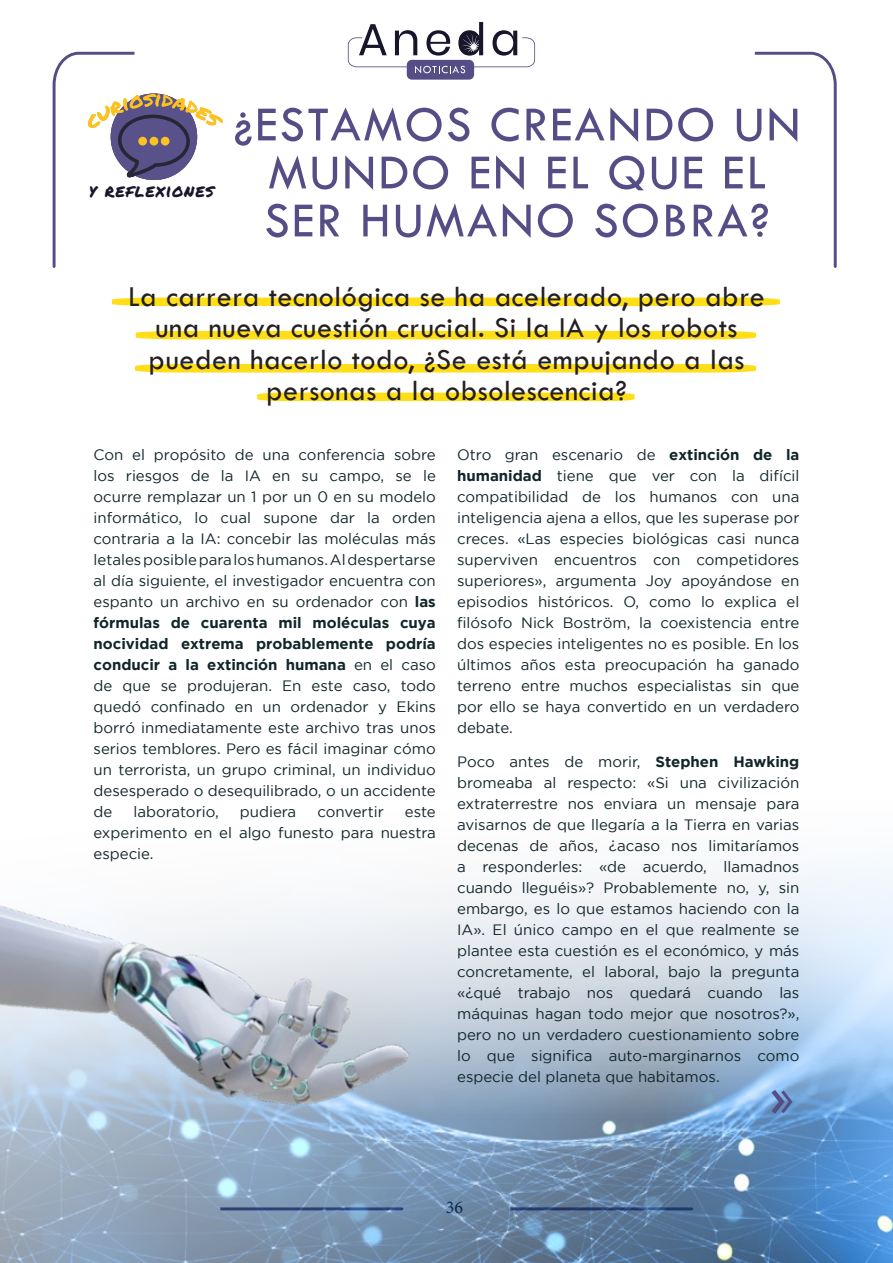
<style>
.page{position:relative;width:893px;height:1263px;background:#fff}
.page>*{position:absolute;margin:0;border:0;box-sizing:border-box;transform-origin:0 0}
.t1{font:51px/48px "Tw Cen";letter-spacing:.04em;color:#554d86;text-align:center}
.t2{font:30px/31.5px "Tw Cen";letter-spacing:.02em;color:#241f21;text-align:center}
.t3{font:18px "Permanent Marker";letter-spacing:.05em;color:#17162b}
.t4{font:18px "Minion Pro";color:#17162b}
.t5{font:15px/21px "Gotham";color:#11252a;text-align:justify}
.s1{font-weight:700}
</style>
<div class="page">
<svg style="left:755px;top:52px;width:82px;height:216px"></svg>
<div style="left:407px;top:60px;width:67px;height:20px;background:#554d86;border-radius:5px"></div>
<svg style="left:348px;top:22px;width:187px;height:51px"></svg>
<img style="left:0;top:868px;width:893px;height:395px">
<svg style="left:53px;top:52px;width:170px;height:216px"></svg>
<div style="left:136px;top:331px;width:620px;height:8px;background:#ffde17"></div>
<svg style="left:112px;top:297px;width:668px;height:9px;background:#ffe028"></svg>
<div style="left:257px;top:393px;width:377px;height:8px;background:#ffde17"></div>
<svg style="left:135px;top:364px;width:621px;height:9px;background:#ffe027"></svg>
<img style="left:0;top:868px;width:437px;height:366px">
<svg style="left:767px;top:1085px;width:27px;height:34px"></svg>
<p class="t3" style="left:89px;top:177px;width:126px">Y REFLEXIONES</p>
<h1 class="t1" style="left:233px;top:100px;width:569px">¿ESTAMOS CREANDO UN<br>MUNDO EN EL QUE EL<br>SER HUMANO SOBRA?</h1>
<h2 class="t2" style="left:128px;top:280px;width:638px">La carrera tecnológica se ha acelerado, pero abre una nueva cuestión crucial. Si la IA y los robots pueden hacerlo todo, ¿Se está empujando a las personas a la obsolescencia?</h2>
<p class="t5" style="left:94px;top:444px;width:344px">Con el propósito de una conferencia sobre los riesgos de la IA en su campo, se le ocurre remplazar un 1 por un 0 en su modelo informático, lo cual supone dar la orden contraria a la IA: concebir las moléculas más letales posible para los humanos. Al despertarse al día siguiente, el investigador encuentra con espanto un archivo en su ordenador con <span class="s1">las fórmulas de cuarenta mil moléculas cuya nocividad extrema probablemente podría conducir a la extinción humana</span> en el caso de que se produjeran. En este caso, todo quedó confinado en un ordenador y Ekins borró inmediatamente este archivo tras unos serios temblores. Pero es fácil imaginar cómo un terrorista, un grupo criminal, un individuo desesperado o desequilibrado, o un accidente de</p>
<p class="t5" style="left:134px;top:801px;width:87px">laboratorio,</p>
<p class="t5" style="left:240px;top:801px;width:58px">pudiera</p>
<p class="t5" style="left:317px;top:801px;width:68px">convertir</p>
<p class="t5" style="left:94px;top:801px;width:344px;text-indent:311px">este experimento en el algo funesto para nuestra especie.</p>
<p class="t5" style="left:457px;top:444px;width:344px">Otro gran escenario de <span class="s1">extinción de la humanidad</span> tiene que ver con la difícil compatibilidad de los humanos con una inteligencia ajena a ellos, que les superase por creces. «Las especies biológicas casi nunca superviven encuentros con competidores superiores», argumenta Joy apoyándose en episodios históricos. O, como lo explica el filósofo Nick Boström, la coexistencia entre dos especies inteligentes no es posible. En los últimos años esta preocupación ha ganado terreno entre muchos especialistas sin que por ello se haya convertido en un verdadero debate.</p>
<p class="t5" style="left:457px;top:751px;width:344px">Poco antes de morir, <span class="s1">Stephen Hawking </span>bromeaba al respecto: «Si una civilización extraterrestre nos enviara un mensaje para avisarnos de que llegaría a la Tierra en varias decenas de años, ¿acaso nos limitaríamos a responderles: «de acuerdo, llamadnos cuando lleguéis»? Probablemente no, y, sin embargo, es lo que estamos haciendo con la IA». El único campo en el que realmente se plantee esta cuestión es el económico, y más concretamente, el laboral, bajo la pregunta «¿qué trabajo nos quedará cuando las máquinas hagan todo mejor que nosotros?», pero no un verdadero cuestionamiento sobre lo que significa auto-marginarnos como especie del planeta que habitamos.</p>
<p class="t4" style="left:446px;top:1195px;width:19px">36</p>
</div>
